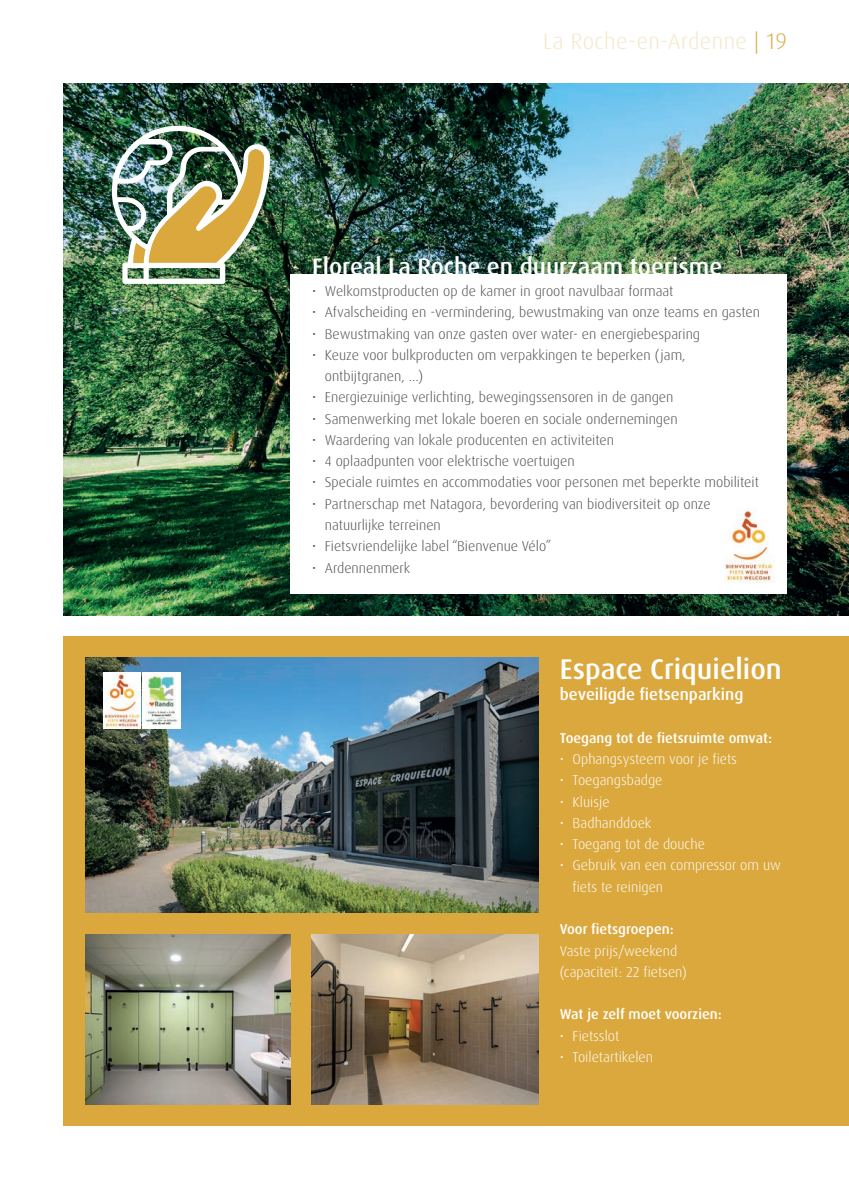
<style>
.page{position:relative;width:849px;height:1189px;background:#fff}
.page>*{position:absolute;margin:0;border:0;box-sizing:border-box;transform-origin:0 0}
.t1{font:500 28.5px "Dax Pro";color:#fff}
.t2{font:500 24px "Dax Pro";color:#fff}
.t3{font:300 22.5px "Dax Pro";letter-spacing:.02em;color:#f5e6c8}
.t4{font:500 16.5px "Dax Pro";color:#fff}
.t5{font:300 14.25px/21.3px "Dax Pro";color:#4b4c4d}
.t6{font:300 14.25px/21.3px "Dax Pro";color:#fff}
.t7{font:500 14.25px "Dax Pro";color:#fff}
.s1{color:#dba83d}
</style>
<div class="page">
<div style="left:63px;top:636px;width:785px;height:489px;background:#dba83d"></div>
<img style="left:86px;top:657px;width:452px;height:255px">
<img style="left:311px;top:934px;width:227px;height:170px">
<img style="left:86px;top:934px;width:204px;height:170px">
<img style="left:103px;top:672px;width:37px;height:56px">
<img style="left:142px;top:672px;width:38px;height:56px">
<img style="left:63px;top:83px;width:785px;height:532px">
<div style="left:290px;top:274px;width:496px;height:319px;background:#fff"></div>
<img style="left:724px;top:510px;width:49px;height:72px">
<img style="left:112px;top:126px;width:158px;height:158px">
<h3 class="t3" style="left:543px;top:27px;width:245px">La Roche-en-Ardenne <span class="s1">| 19</span></h3>
<h2 class="t2" style="left:312px;top:251px;width:411px">Floreal La Roche en duurzaam toerisme</h2>
<p class="t5" style="left:312px;top:280px;width:363px">• Welkomstproducten op de kamer in groot navulbaar formaat</p>
<p class="t5" style="left:312px;top:301px;width:449px">• Afvalscheiding en -vermindering, bewustmaking van onze teams en gasten</p>
<p class="t5" style="left:312px;top:323px;width:389px">• Bewustmaking van onze gasten over water- en energiebesparing</p>
<p class="t5" style="left:325px;top:344px;width:362px;text-indent:-13px">• Keuze voor bulkproducten om verpakkingen te beperken (jam, ontbijtgranen, ...)</p>
<p class="t5" style="left:312px;top:386px;width:362px">• Energiezuinige verlichting, bewegingssensoren in de gangen</p>
<p class="t5" style="left:312px;top:408px;width:367px">• Samenwerking met lokale boeren en sociale ondernemingen</p>
<p class="t5" style="left:312px;top:429px;width:303px">• Waardering van lokale producenten en activiteiten</p>
<p class="t5" style="left:312px;top:450px;width:264px">• 4 oplaadpunten voor elektrische voertuigen</p>
<p class="t5" style="left:312px;top:472px;width:448px">• Speciale ruimtes en accommodaties voor personen met beperkte mobiliteit</p>
<p class="t5" style="left:325px;top:493px;width:387px;text-indent:-13px">• Partnerschap met Natagora, bevordering van biodiversiteit op onze natuurlijke terreinen</p>
<p class="t5" style="left:312px;top:535px;width:241px">• Fietsvriendelijke label “Bienvenue Vélo”</p>
<p class="t5" style="left:312px;top:557px;width:100px">• Ardennenmerk</p>
<h1 class="t1" style="left:559px;top:650px;width:223px">Espace Criquielion</h1>
<p class="t4" style="left:559px;top:683px;width:185px">beveiligde fietsenparking</p>
<p class="t7" style="left:559px;top:728px;width:213px">Toegang tot de fietsruimte omvat:</p>
<p class="t6" style="left:559px;top:748px;width:179px">• Ophangsysteem voor je fiets</p>
<p class="t6" style="left:559px;top:769px;width:104px">• Toegangsbadge</p>
<p class="t6" style="left:559px;top:790px;width:51px">• Kluisje</p>
<p class="t6" style="left:559px;top:812px;width:93px">• Badhanddoek</p>
<p class="t6" style="left:559px;top:833px;width:146px">• Toegang tot de douche</p>
<p class="t6" style="left:572px;top:854px;width:210px;text-indent:-13px">• Gebruik van een compressor om uw fiets te reinigen</p>
<p class="t7" style="left:559px;top:919px;width:115px">Voor fietsgroepen:</p>
<p class="t6" style="left:559px;top:939px;width:128px">Vaste prijs/weekend (capaciteit: 22 fietsen)</p>
<p class="t7" style="left:559px;top:1004px;width:163px">Wat je zelf moet voorzien:</p>
<p class="t6" style="left:559px;top:1024px;width:61px">• Fietsslot</p>
<p class="t6" style="left:559px;top:1046px;width:95px">• Toiletartikelen</p>
</div>
